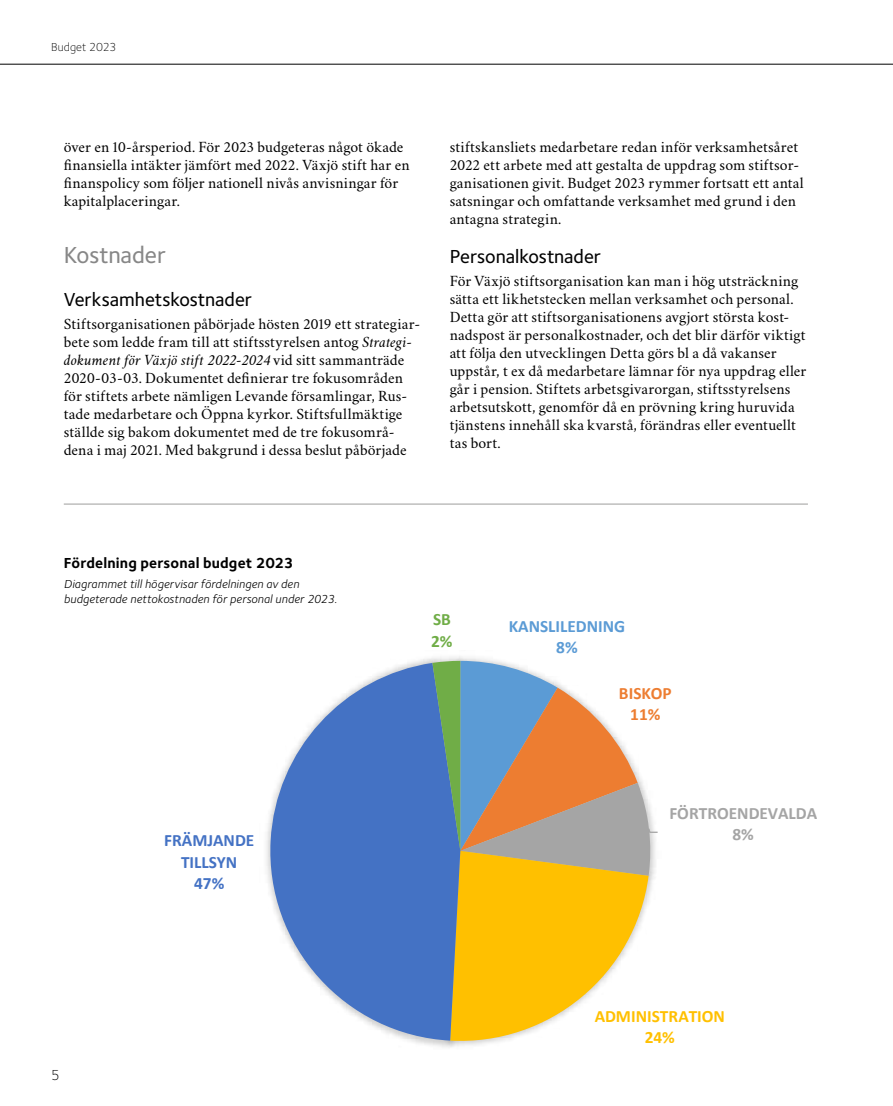
<style>
.page{position:relative;width:893px;height:1106px;background:#fff}
.page>*{position:absolute;margin:0;border:0;box-sizing:border-box;transform-origin:0 0}
.t1{font:500 24px "Foundry Sterling OT3";letter-spacing:-.005em;color:#878787}
.t2{font:500 19.5px "Foundry Sterling OT3";color:#000}
.t3{font:700 17.25px/21.3px "Calibri";color:#4472c4;text-align:center}
.t4{font:700 17.25px/21.3px "Calibri";color:#a5a5a5;text-align:center}
.t5{font:700 17.25px/21.3px "Calibri";color:#ffc000;text-align:center}
.t6{font:700 17.25px/21.3px "Calibri";color:#5b9bd5;text-align:center}
.t7{font:700 17.25px/21.3px "Calibri";color:#ed7d31;text-align:center}
.t8{font:700 17.25px/21.3px "Calibri";color:#70ad47}
.t9{font:15.75px/18px "Crimson Svk 2.0";letter-spacing:.005em;color:#000}
.t10{font:700 15px "Foundry Sterling OT3";letter-spacing:-.01em;color:#000}
.t11{font:300 15px "Foundry Sterling OT3";color:#000}
.t12{font:italic 12px/15px "Foundry Sterling OT3";letter-spacing:.01em;color:#000}
.t13{font:300 12px "Foundry Sterling OT3";letter-spacing:.01em;color:#000}
.s1{font-style:italic}
</style>
<div class="page">
<hr style="left:0;top:64px;width:893px;height:1px;background:#000">
<hr style="left:64px;top:503px;width:744px;height:1px;background:#9d9d9c">
<svg style="left:266px;top:656px;width:392px;height:392px"></svg>
<p class="t13" style="left:51px;top:38px;width:67px">Budget 2023</p>
<p class="t9" style="left:64px;top:137px;width:347px">över en 10-årsperiod. För 2023 budgeteras något ökade finansiella intäkter jämfört med 2022. Växjö stift har en finanspolicy som följer nationell nivås anvisningar för kapitalplaceringar.</p>
<h1 class="t1" style="left:64px;top:236px;width:104px">Kostnader</h1>
<p class="t2" style="left:64px;top:285px;width:190px">Verksamhetskostnader</p>
<p class="t9" style="left:64px;top:313px;width:358px">Stiftsorganisationen påbörjade hösten 2019 ett strategiar&shy;bete som ledde fram till att stiftsstyrelsen antog <span class="s1">Strategi&shy;dokument för Växjö stift 2022-2024</span> vid sitt sammanträde 2020-03-03. Dokumentet definierar tre fokusområden för stiftets arbete nämligen Levande församlingar, Rus&shy;tade medarbetare och Öppna kyrkor. Stiftsfullmäktige ställde sig bakom dokumentet med de tre fokusområ&shy;dena i maj 2021. Med bakgrund i dessa beslut påbörjade</p>
<p class="t9" style="left:450px;top:137px;width:356px">stiftskansliets medarbetare redan inför verksamhetsåret 2022 ett arbete med att gestalta de uppdrag som stiftsor&shy;ganisationen givit. Budget 2023 rymmer fortsatt ett antal satsningar och omfattande verksamhet med grund i den antagna strategin.</p>
<p class="t2" style="left:450px;top:242px;width:153px">Personalkostnader</p>
<p class="t9" style="left:450px;top:270px;width:358px">För Växjö stiftsorganisation kan man i hög utsträckning sätta ett likhetstecken mellan verksamhet och personal.<br>Detta gör att stiftsorganisationens avgjort största kost&shy;nadspost är personalkostnader, och det blir därför viktigt att följa den utvecklingen Detta görs bl a då vakanser uppstår, t ex då medarbetare lämnar för nya uppdrag eller går i pension. Stiftets arbetsgivarorgan, stiftsstyrelsens arbetsutskott, genomför då en prövning kring huruvida tjänstens innehåll ska kvarstå, förändras eller eventuellt tas bort.</p>
<p class="t10" style="left:64px;top:551px;width:231px">Fördelning personal budget 2023</p>
<p class="t12" style="left:64px;top:575px;width:275px">Diagrammet till högervisar fördelningen av den budgeterade nettokostnaden för personal under 2023.</p>
<p class="t3" style="left:164px;top:829px;width:92px">FRÄMJANDE<br>TILLSYN<br>47%</p>
<p class="t8" style="left:431px;top:608px;width:23px">SB<br>2%</p>
<p class="t6" style="left:509px;top:615px;width:118px">KANSLILEDNING<br>8%</p>
<p class="t7" style="left:619px;top:682px;width:54px">BISKOP<br>11%</p>
<p class="t4" style="left:669px;top:802px;width:149px">FÖRTROENDEVALDA<br>8%</p>
<p class="t11" style="left:51px;top:1064px;width:10px">5</p>
<p class="t5" style="left:595px;top:1005px;width:132px">ADMINISTRATION<br>24%</p>
</div>
